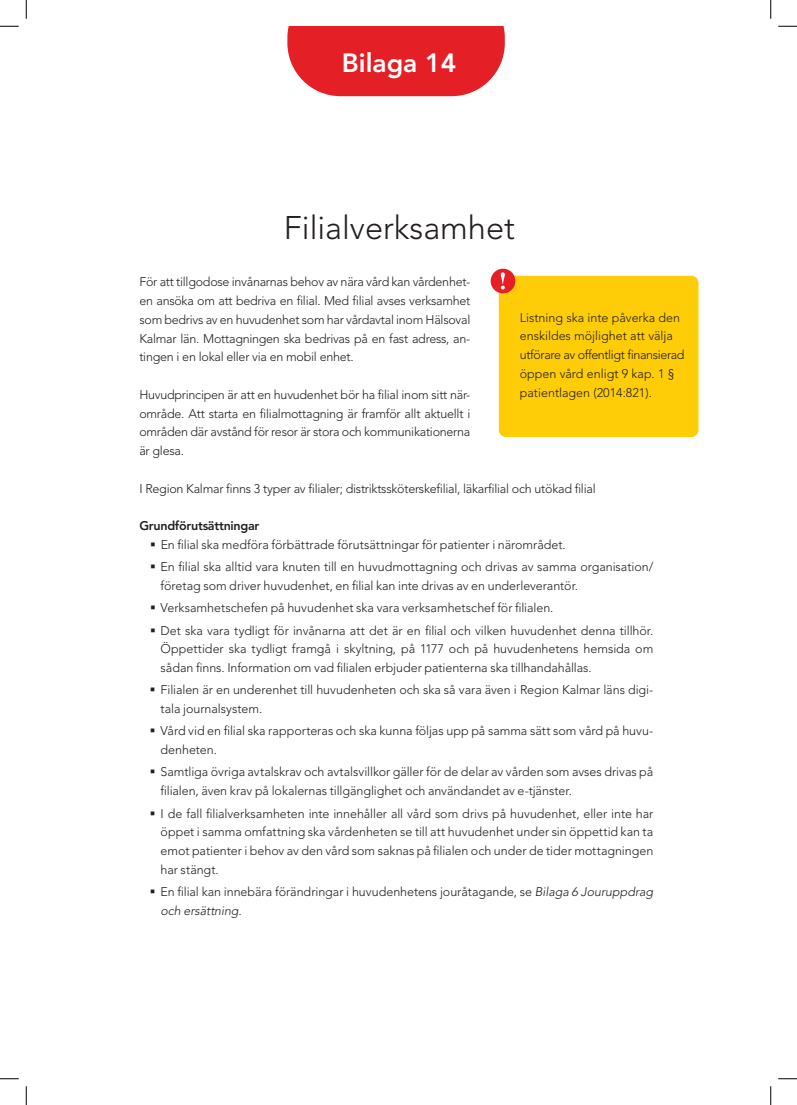
<style>
.page{position:relative;width:797px;height:1105px;background:#fff}
.page>*{position:absolute;margin:0;border:0;box-sizing:border-box;transform-origin:0 0}
.t1{font:300 32.5px "Avenir LT Std";color:#231f20}
.t2{font:800 26.25px "Avenir LT Std";color:#fff}
.t3{font:300 12.5px/18.8px "Avenir LT Std";letter-spacing:-.005em;color:#231f20}
.t4{font:800 12.5px "Avenir LT Std";letter-spacing:-.02em;color:#231f20}
.s1{font-style:italic}
</style>
<div class="page">
<svg style="left:287px;top:26px;width:218px;height:70px"></svg>
<div style="left:499px;top:276px;width:199px;height:161px;background:#fecd08;border-radius:7px"></div>
<div style="left:490px;top:269px;width:25px;height:24px;background:#e41f25;border-radius:50%"></div>
<svg style="left:501px;top:272px;width:4px;height:17px"></svg>
<svg style="left:0;top:25px;width:19px;height:2px"></svg>
<svg style="left:778px;top:25px;width:19px;height:2px"></svg>
<svg style="left:0;top:1078px;width:19px;height:1px"></svg>
<svg style="left:778px;top:1078px;width:19px;height:1px"></svg>
<svg style="left:25px;top:0;width:2px;height:19px"></svg>
<svg style="left:25px;top:1086px;width:2px;height:19px"></svg>
<svg style="left:770px;top:0;width:1px;height:19px"></svg>
<svg style="left:770px;top:1086px;width:1px;height:19px"></svg>
<h2 class="t2" style="left:342px;top:48px;width:116px">Bilaga 14</h2>
<h1 class="t1" style="left:284px;top:208px;width:233px">Filialverksamhet</h1>
<p class="t3" style="left:139px;top:273px;width:332px;text-align:justify">För att tillgodose invånarnas behov av nära vård kan vårdenhet&shy;en ansöka om att bedriva en filial. Med filial avses verksamhet som bedrivs av en huvudenhet som har vårdavtal inom Hälsoval Kalmar län. Mottagningen ska bedrivas på en fast adress, an&shy;tingen i en lokal eller via en mobil enhet.</p>
<p class="t3" style="left:139px;top:385px;width:332px;text-align:justify">Huvudprincipen är att en huvudenhet bör ha filial inom sitt när&shy;område. Att starta en filialmottagning är framför allt aktuellt i områden där avstånd för resor är stora och kommunikationerna är glesa.</p>
<p class="t3" style="left:139px;top:479px;width:458px">I Region Kalmar finns 3 typer av filialer; distriktssköterskefilial, läkarfilial och utökad filial</p>
<p class="t4" style="left:139px;top:518px;width:122px">Grundförutsättningar</p>
<p class="t3" style="left:161px;top:534px;width:494px;line-height:22.2px">En filial ska medföra förbättrade förutsättningar för patienter i närområdet.<br>En filial ska alltid vara knuten till en huvudmottagning och drivas av samma organisation/</p>
<p class="t3" style="left:161px;top:575px;width:494px;line-height:22.2px">företag som driver huvudenhet, en filial kan inte drivas av en underleverantör.<br>Verksamhetschefen på huvudenhet ska vara verksamhetschef för filialen.<br>Det ska vara tydligt för invånarna att det är en filial och vilken huvudenhet denna tillhör.</p>
<p class="t3" style="left:161px;top:640px;width:494px">Öppettider ska tydligt framgå i skyltning, på 1177 och på huvudenhetens hemsida om sådan finns. Information om vad filialen erbjuder patienterna ska tillhandahållas.</p>
<p class="t3" style="left:161px;top:681px;width:494px">Filialen är en underenhet till huvudenheten och ska så vara även i Region Kalmar läns digi&shy;tala journalsystem.</p>
<p class="t3" style="left:161px;top:722px;width:494px">Vård vid en filial ska rapporteras och ska kunna följas upp på samma sätt som vård på huvu&shy;denheten.</p>
<p class="t3" style="left:161px;top:763px;width:494px">Samtliga övriga avtalskrav och avtalsvillkor gäller för de delar av vården som avses drivas på filialen, även krav på lokalernas tillgänglighet och användandet av e-tjänster.</p>
<p class="t3" style="left:161px;top:804px;width:494px;text-align:justify">I de fall filialverksamheten inte innehåller all vård som drivs på huvudenhet, eller inte har öppet i samma omfattning ska vårdenheten se till att huvudenhet under sin öppettid kan ta emot patienter i behov av den vård som saknas på filialen och under de tider mottagningen har stängt.</p>
<p class="t3" style="left:160px;top:882px;width:494px">En filial kan innebära förändringar i huvudenhetens jouråtagande, se <span class="s1">Bilaga 6 Jouruppdrag och ersättning.</span></p>
<p class="t3" style="left:520px;top:308px;width:166px">Listning ska inte påverka den enskildes möjlighet att välja utförare av offentligt finansierad öppen vård enligt 9 kap. 1 § patientlagen (2014:821).</p>
</div>
